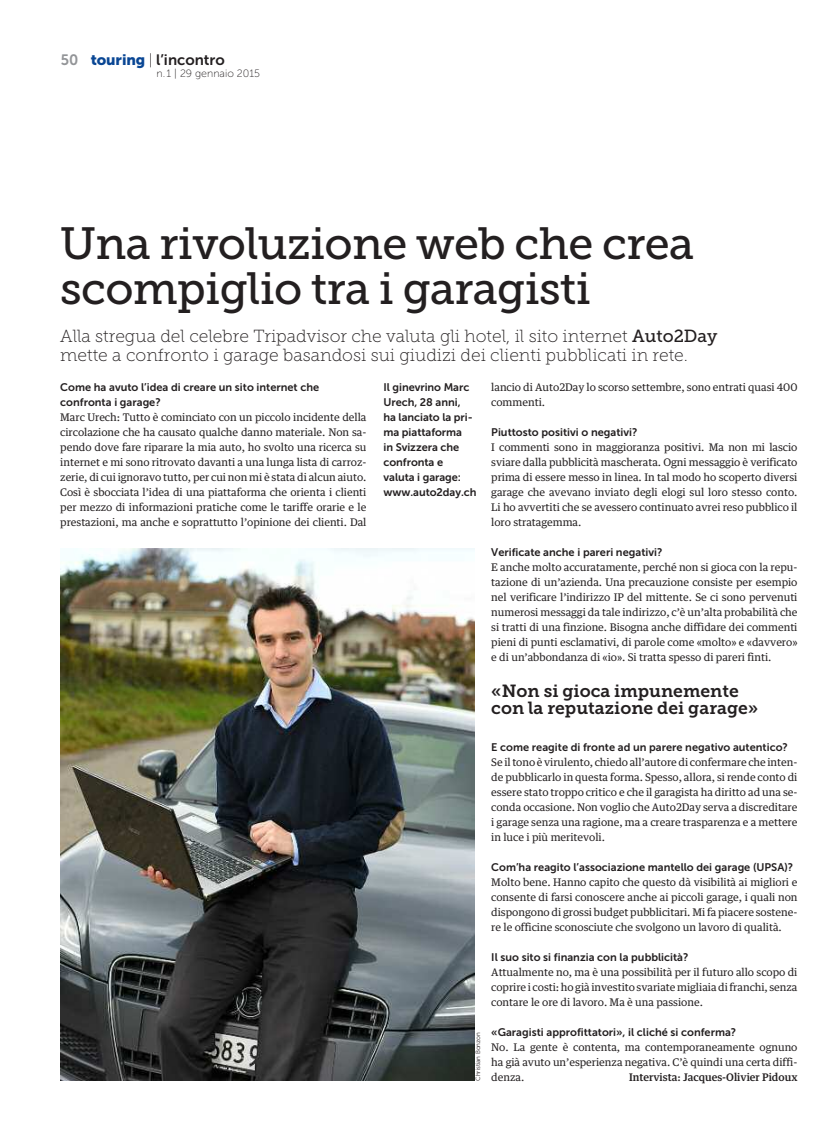
<style>
.page{position:relative;width:833px;height:1134px;background:#fff}
.page>*{position:absolute;margin:0;border:0;box-sizing:border-box;transform-origin:0 0}
.t1{font:45px/45px "Museo Slab 500";letter-spacing:-.015em;color:#231f20}
.t2{font:17.5px/18.8px "Museo Slab 100";color:#231f20}
.t3{font:17.5px/17.5px "Museo Slab 700";color:#231f20}
.t4{font:15px "Museo Sans 700";color:#231f20}
.t5{font:15px "Museo Sans 700";color:#939598}
.t6{font:11px/15px "Museo Sans 700";color:#231f20}
.t7{font:10.62px "Museo Sans 100";color:#231f20}
.t8{font:10.5px/15px "Guardian Text Egyp";letter-spacing:-.005em;color:#231f20;text-align:justify}
.t9{font:500 10.5px "Guardian Text Egyp";color:#231f20}
.t10{font:6.25px "Museo Sans 300";letter-spacing:-.005em;color:#231f20}
.s1{font-family:"Museo Sans 900";color:#094694}
.s2{font-family:"Museo Sans 100"}
.s3{font-family:"Museo Slab 500"}
</style>
<div class="page">
<img style="left:60px;top:548px;width:414px;height:533px">
<h3 class="t5" style="left:61px;top:51px;width:19px">50</h3>
<h3 class="t4" style="left:91px;top:51px;width:135px"><span class="s1">touring</span> <span class="s2">|</span> l’incontro</h3>
<p class="t7" style="left:156px;top:68px;width:105px">n. 1 | 29 gennaio 2015</p>
<h1 class="t1" style="left:60px;top:225px;width:635px">Una rivoluzione web che crea scompiglio tra i garagisti</h1>
<h2 class="t2" style="left:60px;top:328px;width:659px">Alla stregua del celebre Tripadvisor che valuta gli hotel, il sito internet <span class="s3">Auto2Day </span>mette a confronto i garage basandosi sui giudizi dei clienti pubblicati in rete.</h2>
<p class="t6" style="left:60px;top:379px;width:260px">Come ha avuto l’idea di creare un sito internet che confronta i garage?</p>
<p class="t8" style="left:60px;top:410px;width:308px">Marc Urech: Tutto è cominciato con un piccolo incidente della circolazione che ha causato qualche danno materiale. Non sa&shy;pendo dove fare riparare la mia auto, ho svolto una ricerca su internet e mi sono ritrovato davanti a una lunga lista di carroz&shy;zerie, di cui ignoravo tutto, per cui non mi è stata di alcun aiuto.<br>Così è sbocciata l’idea di una piattaforma che orienta i clienti per mezzo di informazioni pratiche come le tariffe orarie e le prestazioni, ma anche e soprattutto l’opinione dei clienti. Dal</p>
<p class="t8" style="left:491px;top:380px;width:308px">lancio di Auto2Day lo scorso settembre, sono entrati quasi 400 commenti.</p>
<p class="t6" style="left:491px;top:424px;width:148px">Piuttosto positivi o negativi?</p>
<p class="t8" style="left:491px;top:440px;width:308px">I commenti sono in maggioranza positivi. Ma non mi lascio sviare dalla pubblicità mascherata. Ogni messaggio è verificato prima di essere messo in linea. In tal modo ho scoperto diversi garage che avevano inviato degli elogi sul loro stesso conto.<br>Li ho avvertiti che se avessero continuato avrei reso pubblico il loro stratagemma.</p>
<p class="t6" style="left:491px;top:544px;width:173px">Verificate anche i pareri negativi?</p>
<p class="t8" style="left:491px;top:560px;width:308px">E anche molto accuratamente, perché non si gioca con la repu&shy;tazione di un’azienda. Una precauzione consiste per esempio nel verificare l’indirizzo IP del mittente. Se ci sono pervenuti numerosi messaggi da tale indirizzo, c’è un’alta probabilità che si tratti di una finzione. Bisogna anche diffidare dei commenti pieni di punti esclamativi, di parole come «molto» e «davvero» e di un’abbondanza di «io». Si tratta spesso di pareri finti.</p>
<p class="t6" style="left:383px;top:379px;width:95px">Il ginevrino Marc<br>Urech, 28 anni,<br>ha lanciato la pri&shy;ma piattaforma<br>in Svizzera che confronta e valuta i garage: www.auto2day.ch</p>
<p class="t10" style="left:474px;top:1081px;width:50px;rotate:-90deg">Christian Bonzon</p>
<h2 class="t3" style="left:491px;top:683px;width:268px">«Non si gioca impunemente con la reputazione dei garage»</h2>
<p class="t6" style="left:491px;top:739px;width:298px">E come reagite di fronte ad un parere negativo autentico?</p>
<p class="t8" style="left:491px;top:755px;width:308px">Se il tono è virulento, chiedo all’autore di confermare che inten&shy;de pubblicarlo in questa forma. Spesso, allora, si rende conto di essere stato troppo critico e che il garagista ha diritto ad una se&shy;conda occasione. Non voglio che Auto2Day serva a discreditare i garage senza una ragione, ma a creare trasparenza e a mettere in luce i più meritevoli.</p>
<p class="t6" style="left:491px;top:859px;width:303px">Com’ha reagito l’associazione mantello dei garage (UPSA)?</p>
<p class="t8" style="left:491px;top:875px;width:308px">Molto bene. Hanno capito che questo dà visibilità ai migliori e consente di farsi conoscere anche ai piccoli garage, i quali non dispongono di grossi budget pubblicitari. Mi fa piacere sostene&shy;re le officine sconosciute che svolgono un lavoro di qualità.</p>
<p class="t6" style="left:491px;top:949px;width:199px">Il suo sito si finanzia con la pubblicità?</p>
<p class="t8" style="left:491px;top:965px;width:308px">Attualmente no, ma è una possibilità per il futuro allo scopo di coprire i costi:hogià investitosvariatemigliaiadifranchi, senza contare le ore di lavoro. Ma è una passione.</p>
<p class="t6" style="left:491px;top:1024px;width:246px">«Garagisti approfittatori», il cliché si conferma?</p>
<p class="t8" style="left:491px;top:1040px;width:308px">No. La gente è contenta, ma contemporaneamente ognuno ha già avuto un’esperienza negativa. C’è quindi una certa diffi&shy;denza.</p>
<p class="t9" style="left:629px;top:1073px;width:170px">Intervista: Jacques-Olivier Pidoux</p>
</div>
